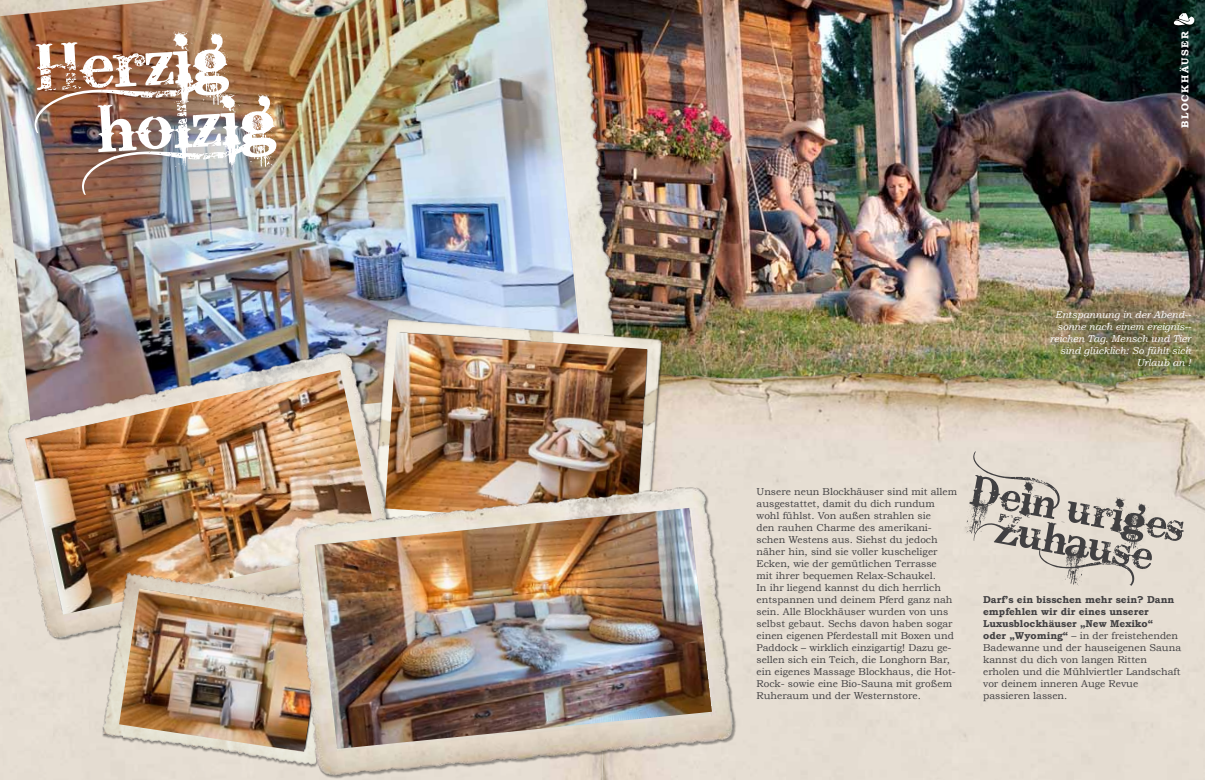
<style>
.page{position:relative;width:1205px;height:780px;background:#fff}
.page>*{position:absolute;margin:0;border:0;box-sizing:border-box;transform-origin:0 0}
.t1{font:65px/64.1px "Bleeding Cowboys";color:#fff}
.t2{font:10px/12px "Bookman Old Style";color:#414042}
.t3{font:italic 10px/12px "Bookman Old Style";color:#fff;text-align:right}
.t4{font:700 10px "Bookman Old Style";color:#fff}
.s1{font-weight:700}
</style>
<div class="page">
<img style="left:698px;top:0;width:507px;height:355px">
<img style="left:698px;top:355px;width:507px;height:425px">
<img style="left:584px;top:0;width:114px;height:469px">
<img style="left:0;top:0;width:584px;height:334px">
<img style="left:357px;top:308px;width:320px;height:161px">
<img style="left:385px;top:332px;width:262px;height:137px">
<img style="left:0;top:334px;width:412px;height:320px">
<img style="left:25px;top:370px;width:353px;height:244px">
<img style="left:95px;top:559px;width:181px;height:221px">
<img style="left:119px;top:588px;width:157px;height:164px">
<img style="left:276px;top:469px;width:472px;height:311px">
<img style="left:315px;top:508px;width:397px;height:240px">
<svg style="left:965px;top:451px;width:219px;height:134px;background:#c8c1b8"></svg>
<img style="left:20px;top:6px;width:267px;height:267px;border-radius:50%">
<svg style="left:1043px;top:294px;width:150px;height:78px;background:#7e7551"></svg>
<svg style="left:1173px;top:13px;width:22px;height:14px"></svg>
<h1 class="t1" style="left:92px;top:34px;width:178px;text-indent:-58px;rotate:-3deg">Herzig holzig</h1>
<p class="t4" style="left:1179px;top:128px;width:95px;rotate:-90deg">blockhÄuser</p>
<p class="t3" style="left:1049px;top:308px;width:143px">Entspannung in der Abend-- sonne nach einem ereignis-- reichen Tag. Mensch und Tier sind glücklich: So fühlt sich<br>Urlaub an !</p>
<p class="t2" style="left:756px;top:485px;width:202px">Unsere neun Blockhäuser sind mit allem ausgestattet, damit du dich rundum wohl fühlst. Von außen strahlen sie<br>den rauhen Charme des amerikani&shy;schen Westens aus. Siehst du jedoch näher hin, sind sie voller kuscheliger Ecken, wie der gemütlichen Terrasse<br>mit ihrer bequemen Relax-Schaukel.<br>In ihr liegend kannst du dich herrlich entspannen und deinem Pferd ganz nah sein. Alle Blockhäuser wurden von uns selbst gebaut. Sechs davon haben sogar einen eigenen Pferdestall mit Boxen und Paddock – wirklich einzigartig! Dazu ge&shy;sellen sich ein Teich, die Longhorn Bar, ein eigenes Massage Blockhaus, die Hot-Rock- sowie eine Bio-Sauna mit großem Ruheraum und der Westernstore.</p>
<p class="t2" style="left:983px;top:594px;width:200px"><span class="s1">Darf’s ein bisschen mehr sein? Dann empfehlen wir dir eines unserer<br>Luxusblockhäuser „New Mexiko“<br>oder „Wyoming“</span> – in der freistehenden<br>Badewanne und der hauseigenen Sauna kannst du dich von langen Ritten erholen und die Mühlviertler Landschaft vor deinem inneren Auge Revue passieren lassen.</p>
</div>
